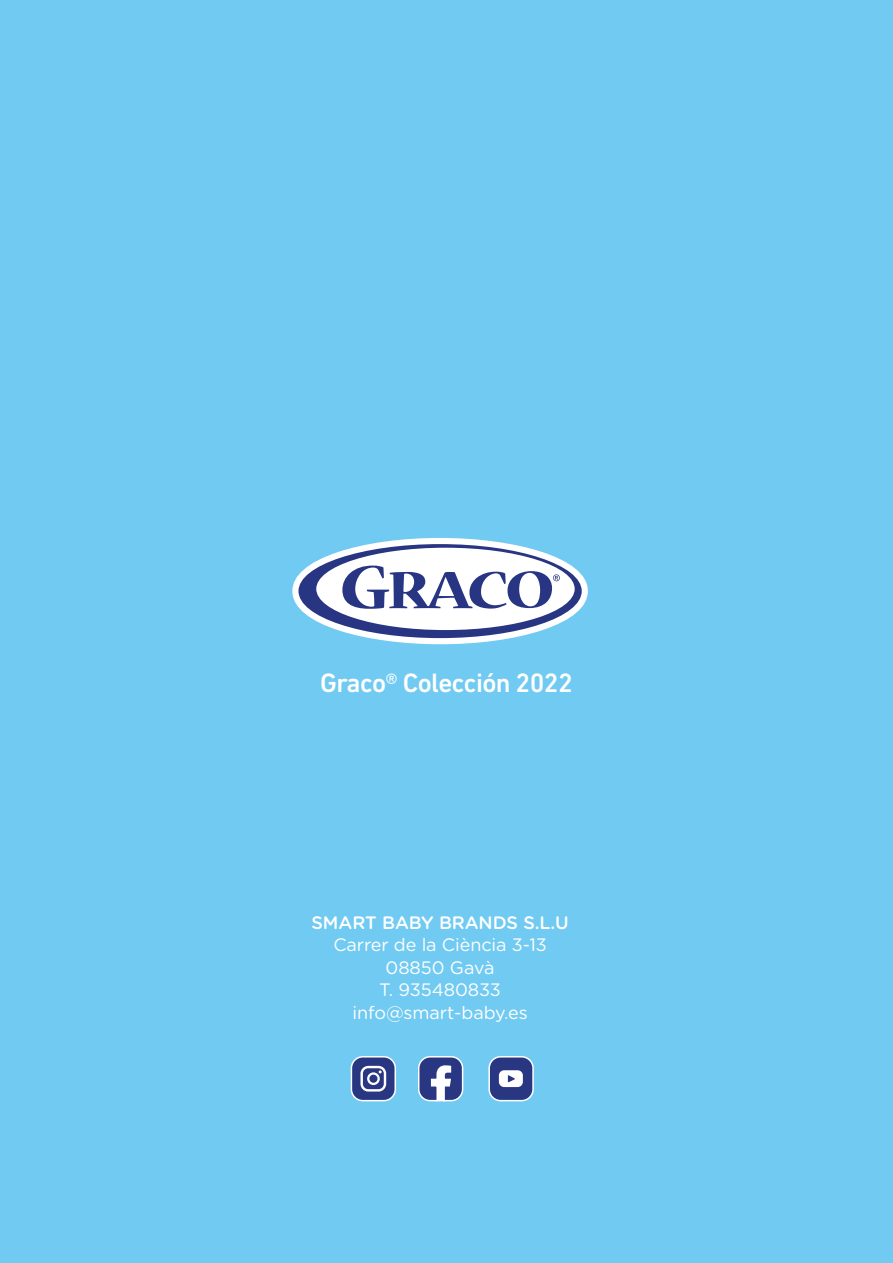
<style>
.page{position:relative;width:893px;height:1263px;background:#71caf2}
.page>*{position:absolute;margin:0;border:0;box-sizing:border-box;transform-origin:0 0}
.t1{font:500 27px "DIN Next LT Pro";letter-spacing:-.025em;color:#fff}
.t2{font:18px/22.5px "Gotham Rounded";letter-spacing:-.005em;color:#fff;text-align:center}
.t3{font:500 18px "Gotham Rounded";letter-spacing:-.005em;color:#fff}
.s1{font-weight:400}
</style>
<div class="page">
<svg style="left:292px;top:538px;width:296px;height:106px"></svg>
<div style="left:351px;top:1057px;width:44px;height:44px;background:#293682;border-radius:11px"></div>
<div style="left:351px;top:1056px;width:45px;height:45px;border:2px solid #fff;border-radius:11px"></div>
<svg style="left:360px;top:1066px;width:26px;height:25px"></svg>
<svg style="left:418px;top:1056px;width:46px;height:46px;background:#707fb1"></svg>
<div style="left:489px;top:1057px;width:44px;height:44px;background:#293682;border-radius:11px"></div>
<div style="left:488px;top:1056px;width:46px;height:45px;border:2px solid #fff;border-radius:11px"></div>
<svg style="left:499px;top:1070px;width:24px;height:17px"></svg>
<h1 class="t1" style="left:320px;top:667px;width:254px">Graco<span class="s1">®</span> Colección 2022</h1>
<p class="t3" style="left:312px;top:909px;width:259px">SMART BABY BRANDS S.L.U</p>
<p class="t2" style="left:333px;top:933px;width:215px">Carrer de la Ciència 3-13<br>08850 Gavà<br>T. 935480833 info@smart-baby.es</p>
</div>
